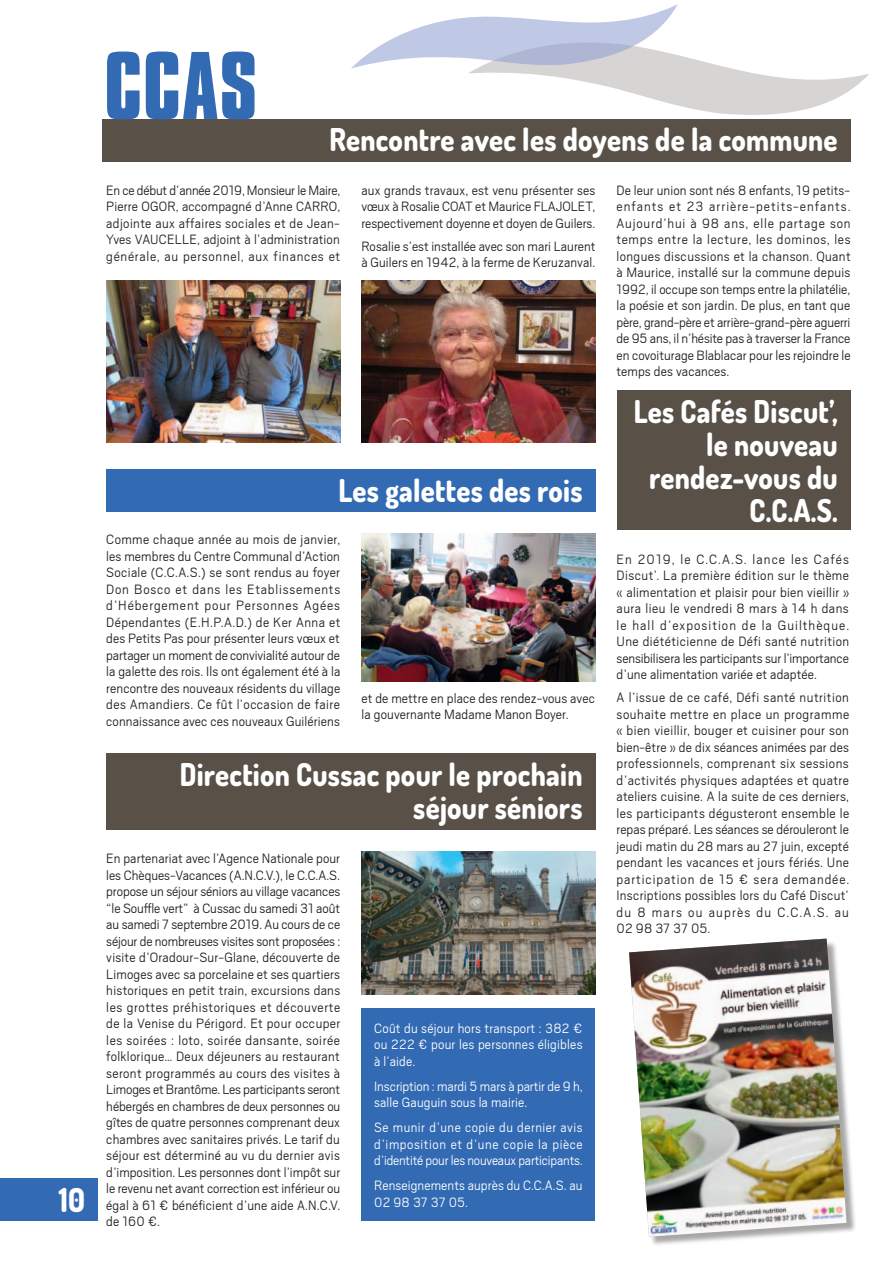
<style>
.page{position:relative;width:893px;height:1263px;background:#fff}
.page>*{position:absolute;margin:0;border:0;box-sizing:border-box;transform-origin:0 0}
.t1{font:700 82.5px "Compacta BT";color:#326ab3}
.t2{font:800 33px "Dosis";color:#fff;scale:.9 1}
.t3{font:800 31.5px/33px "Dosis";letter-spacing:.01em;color:#fff;text-align:right;scale:.9 1}
.t4{font:300 15px/16.5px "Scout";letter-spacing:.01em;color:#231f20;text-align:justify}
.t5{font:300 15px/16.5px "Scout";letter-spacing:.005em;color:#fff;text-align:justify}
</style>
<div class="page">
<div style="left:106px;top:753px;width:489px;height:77px;background:#595148"></div>
<div style="left:617px;top:390px;width:233px;height:139px;background:#595148"></div>
<svg style="left:351px;top:4px;width:518px;height:111px"></svg>
<img style="left:106px;top:281px;width:234px;height:161px">
<div style="left:631px;top:940px;width:226px;height:307px;background:#231f20;opacity:.4"></div>
<img style="left:629px;top:938px;width:217px;height:299px">
<img style="left:361px;top:533px;width:234px;height:148px">
<div style="left:0;top:1178px;width:98px;height:42px;background:#326ab3"></div>
<div style="left:102px;top:119px;width:748px;height:43px;background:#595148"></div>
<div style="left:106px;top:469px;width:489px;height:43px;background:#326ab3"></div>
<div style="left:361px;top:1008px;width:234px;height:212px;background:#326ab3"></div>
<img style="left:361px;top:281px;width:234px;height:161px">
<img style="left:361px;top:851px;width:234px;height:143px">
<h2 class="t2" style="left:59px;top:1178px;width:31px">10</h2>
<h1 class="t1" style="left:104px;top:36px;width:154px">CCAS</h1>
<h3 class="t3" style="left:330px;top:123px;width:566px">Rencontre avec les doyens de la commune</h3>
<p class="t4" style="left:106px;top:181px;width:236px">En ce début d’année 2019, Monsieur le Maire, Pierre OGOR, accompagné d’Anne CARRO, adjointe aux affaires sociales et de Jean-Yves VAUCELLE, adjoint à l’administration générale, au personnel, aux finances et</p>
<p class="t4" style="left:361px;top:181px;width:236px">aux grands travaux, est venu présenter ses vœux à Rosalie COAT et Maurice FLAJOLET, respectivement doyenne et doyen de Guilers.</p>
<p class="t4" style="left:361px;top:237px;width:236px">Rosalie s’est installée avec son mari Laurent à Guilers en 1942, à la ferme de Keruzanval.</p>
<h3 class="t3" style="left:339px;top:473px;width:273px">Les galettes des rois</h3>
<p class="t4" style="left:106px;top:531px;width:236px">Comme chaque année au mois de janvier, les membres du Centre Communal d’Action Sociale (C.C.A.S.) se sont rendus au foyer Don Bosco et dans les Etablissements d’Hébergement pour Personnes Agées Dépendantes (E.H.P.A.D.) de Ker Anna et des Petits Pas pour présenter leurs vœux et partager un moment de convivialité autour de la galette des rois. Ils ont également été à la rencontre des nouveaux résidents du village des Amandiers. Ce fût l’occasion de faire connaissance avec ces nouveaux Guilériens</p>
<p class="t4" style="left:361px;top:689px;width:235px">et de mettre en place des rendez-vous avec la gouvernante Madame Manon Boyer.</p>
<h3 class="t3" style="left:180px;top:757px;width:449px">Direction Cussac pour le prochain séjour séniors</h3>
<p class="t4" style="left:106px;top:850px;width:236px">En partenariat avec l’Agence Nationale pour les Chèques-Vacances (A.N.C.V.), le C.C.A.S. propose un séjour séniors au village vacances “le Souffle vert” à Cussac du samedi 31 août au samedi 7 septembre 2019. Au cours de ce séjour de nombreuses visites sont proposées : visite d’Oradour-Sur-Glane, découverte de Limoges avec sa porcelaine et ses quartiers historiques en petit train, excursions dans les grottes préhistoriques et découverte de la Venise du Périgord. Et pour occuper les soirées : loto, soirée dansante, soirée folklorique… Deux déjeuners au restaurant seront programmés au cours des visites à Limoges et Brantôme. Les participants seront hébergés en chambres de deux personnes ou gîtes de quatre personnes comprenant deux chambres avec sanitaires privés. Le tarif du séjour est déterminé au vu du dernier avis d’imposition. Les personnes dont l’impôt sur le revenu net avant correction est inférieur ou égal à 61 € bénéficient d’une aide A.N.C.V. de 160 €.</p>
<p class="t5" style="left:374px;top:1019px;width:210px">Coût du séjour hors transport : 382 € ou 222 € pour les personnes éligibles à l’aide.</p>
<p class="t5" style="left:374px;top:1077px;width:210px">Inscription : mardi 5 mars à partir de 9 h, salle Gauguin sous la mairie.</p>
<p class="t5" style="left:374px;top:1118px;width:210px">Se munir d’une copie du dernier avis d’imposition et d’une copie la pièce d’identité pour les nouveaux participants.</p>
<p class="t5" style="left:374px;top:1176px;width:210px">Renseignements auprès du C.C.A.S. au<br>02 98 37 37 05.</p>
<p class="t4" style="left:617px;top:181px;width:236px">De leur union sont nés 8 enfants, 19 petits&shy;enfants et 23 arrière-petits-enfants.<br>Aujourd’hui à 98 ans, elle partage son temps entre la lecture, les dominos, les longues discussions et la chanson. Quant à Maurice, installé sur la commune depuis 1992, il occupe son temps entre la philatélie, la poésie et son jardin. De plus, en tant que père, grand-père et arrière-grand-père aguerri de 95 ans, il n’hésite pas à traverser la France en covoiturage Blablacar pour les rejoindre le temps des vacances.</p>
<h3 class="t3" style="left:634px;top:394px;width:228px">Les Cafés Discut’, le nouveau rendez-vous du<br>C.C.A.S.</h3>
<p class="t4" style="left:617px;top:550px;width:234px">En 2019, le C.C.A.S. lance les Cafés Discut’. La première édition sur le thème « alimentation et plaisir pour bien vieillir » aura lieu le vendredi 8 mars à 14 h dans le hall d’exposition de la Guilthèque.<br>Une diététicienne de Défi santé nutrition sensibilisera les participants sur l’importance d’une alimentation variée et adaptée.</p>
<p class="t4" style="left:617px;top:688px;width:234px">A l’issue de ce café, Défi santé nutrition souhaite mettre en place un programme « bien vieillir, bouger et cuisiner pour son bien-être » de dix séances animées par des professionnels, comprenant six sessions d’activités physiques adaptées et quatre ateliers cuisine. A la suite de ces derniers, les participants dégusteront ensemble le repas préparé. Les séances se dérouleront le jeudi matin du 28 mars au 27 juin, excepté pendant les vacances et jours fériés. Une participation de 15 € sera demandée.<br>Inscriptions possibles lors du Café Discut’ du 8 mars ou auprès du C.C.A.S. au 02 98 37 37 05.</p>
</div>
